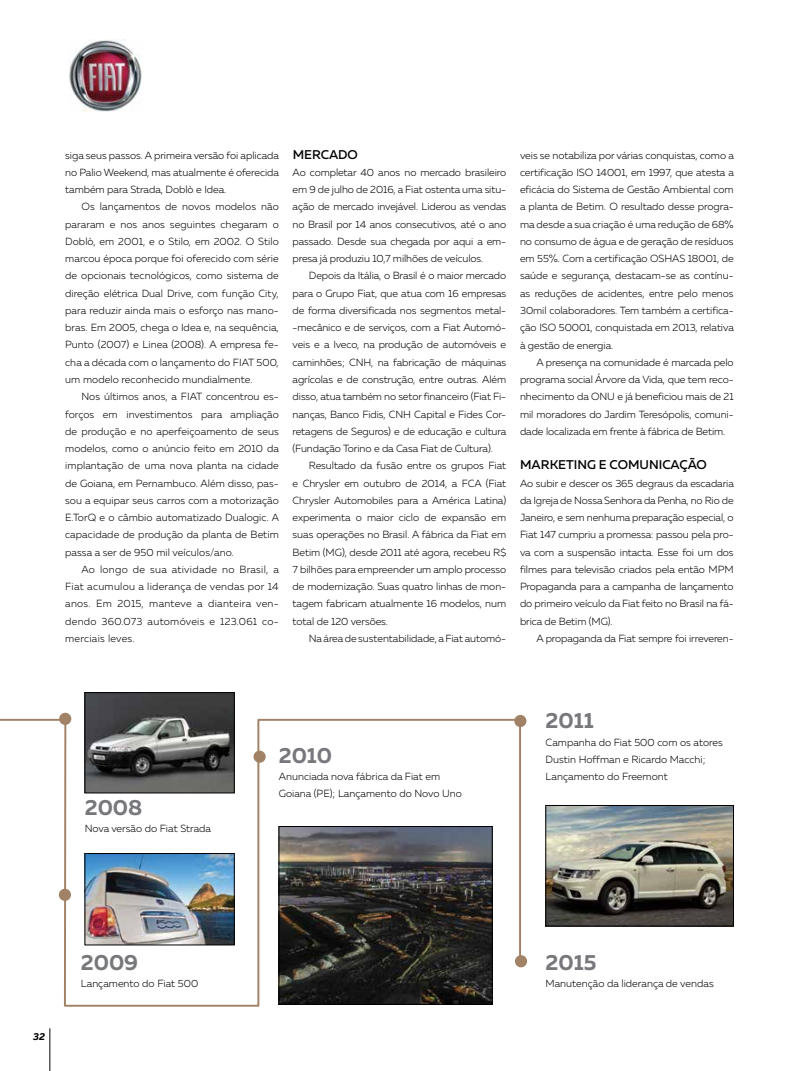
<style>
.page{position:relative;width:801px;height:1071px;background:#fff}
.page>*{position:absolute;margin:0;border:0;box-sizing:border-box;transform-origin:0 0}
.t1{font:700 21.88px "Muller";color:#77787b}
.t2{font:500 12.62px "Muller";color:#000}
.t3{font:300 10.38px/17.2px "Muller";letter-spacing:-.005em;color:#000;text-align:justify}
.t4{font:italic 700 10px "Muller";color:#000}
.s1{font-size:10.38px}
</style>
<div class="page">
<hr style="left:50px;top:1028px;width:1px;height:42px;background:#000">
<img style="left:547px;top:807px;width:184px;height:116px">
<div style="left:545px;top:805px;width:188px;height:120px;border:1px solid #000"></div>
<svg style="left:0;top:717px;width:522px;height:290px"></svg>
<div style="left:59px;top:888px;width:12px;height:12px;background:#a18266;border-radius:50%"></div>
<div style="left:253px;top:750px;width:13px;height:12px;background:#a18266;border-radius:50%"></div>
<div style="left:514px;top:714px;width:12px;height:12px;background:#a18266;border-radius:50%"></div>
<div style="left:515px;top:954px;width:12px;height:13px;background:#a18266;border-radius:50%"></div>
<img style="left:87px;top:694px;width:145px;height:96px">
<div style="left:85px;top:692px;width:149px;height:100px;border:1px solid #000"></div>
<img style="left:87px;top:855px;width:145px;height:87px">
<div style="left:85px;top:853px;width:149px;height:91px;border:1px solid #000"></div>
<div style="left:59px;top:712px;width:12px;height:12px;background:#a18266;border-radius:50%"></div>
<img style="left:69px;top:39px;width:73px;height:73px">
<p class="t3" style="left:65px;top:146px;width:215px">siga seus passos. A primeira versão foi aplicada no Palio Weekend, mas atualmente é oferecida também para Strada, Doblò e Idea.</p>
<p class="t3" style="left:65px;top:198px;width:215px;text-indent:16px">Os lançamentos de novos modelos não pararam e nos anos seguintes chegaram o Doblò, em 2001, e o Stilo, em 2002. O Stilo marcou época porque foi oferecido com série de opcionais tecnológicos, como sistema de direção elétrica Dual Drive, com função City, para reduzir ainda mais o esforço nas mano&shy;bras. Em 2005, chega o Idea e, na sequência, Punto (2007) e Linea (2008). A empresa fe&shy;cha a década com o lançamento do FIAT 500, um modelo reconhecido mundialmente.</p>
<p class="t3" style="left:65px;top:388px;width:215px;text-indent:16px">Nos últimos anos, a FIAT concentrou es&shy;forços em investimentos para ampliação de produção e no aperfeiçoamento de seus modelos, como o anúncio feito em 2010 da implantação de uma nova planta na cidade de Goiana, em Pernambuco. Além disso, pas&shy;sou a equipar seus carros com a motorização E.TorQ e o câmbio automatizado Dualogic. A capacidade de produção da planta de Betim passa a ser de 950 mil veículos/ano.</p>
<p class="t3" style="left:65px;top:560px;width:215px;text-indent:16px">Ao longo de sua atividade no Brasil, a Fiat acumulou a liderança de vendas por 14 anos. Em 2015, manteve a dianteira ven&shy;dendo 360.073 automóveis e 123.061 co&shy;merciais leves.</p>
<p class="t2" style="left:293px;top:146px;width:67px">MERCADO</p>
<p class="t3" style="left:293px;top:163px;width:215px">Ao completar 40 anos no mercado brasileiro em 9 de julho de 2016, a Fiat ostenta uma situ&shy;ação de mercado invejável. Liderou as vendas no Brasil por 14 anos consecutivos, até o ano passado. Desde sua chegada por aqui a em&shy;presa já produziu 10,7 milhões de veículos.</p>
<p class="t3" style="left:293px;top:267px;width:215px;text-indent:16px">Depois da Itália, o Brasil é o maior mercado para o Grupo Fiat, que atua com 16 empresas de forma diversificada nos segmentos metal--mecânico e de serviços, com a Fiat Automó&shy;veis e a Iveco, na produção de automóveis e caminhões; CNH, na fabricação de máquinas agrícolas e de construção, entre outras. Além disso, atua também no setor financeiro (Fiat Fi&shy;nanças, Banco Fidis, CNH Capital e Fides Cor&shy;retagens de Seguros) e de educação e cultura (Fundação Torino e da Casa Fiat de Cultura).</p>
<p class="t3" style="left:293px;top:457px;width:215px;text-indent:16px">Resultado da fusão entre os grupos Fiat e Chrysler em outubro de 2014, a FCA (Fiat Chrysler Automobiles para a América Latina) experimenta o maior ciclo de expansão em suas operações no Brasil. A fábrica da Fiat em Betim (MG), desde 2011 até agora, recebeu R$ 7 bilhões para empreender um amplo processo de modernização. Suas quatro linhas de mon&shy;tagem fabricam atualmente 16 modelos, num total de 120 versões.</p>
<p class="t3" style="left:309px;top:629px;width:199px">Na área de sustentabilidade, a Fiat automó-</p>
<p class="t3" style="left:520px;top:146px;width:215px">veis se notabiliza por várias conquistas, como a certificação ISO 14001, em 1997, que atesta a eficácia do Sistema de Gestão Ambiental com a planta de Betim. O resultado desse progra&shy;ma desde a sua criação é uma redução de 68% no consumo de água e de geração de resíduos em 55%. Com a certificação OSHAS 18001, de saúde e segurança, destacam-se as contínu&shy;as reduções de acidentes, entre pelo menos 30mil colaboradores. Tem também a certifica&shy;ção ISO 50001, conquistada em 2013, relativa à gestão de energia.</p>
<p class="t3" style="left:520px;top:353px;width:215px;text-indent:16px">A presença na comunidade é marcada pelo programa social Árvore da Vida, que tem reco&shy;nhecimento da ONU e já beneficiou mais de 21 mil moradores do Jardim Teresópolis, comuni&shy;dade localizada em frente à fábrica de Betim.</p>
<p class="t2" style="left:520px;top:457px;width:188px">MARKETING E COMUNICAÇÃO</p>
<p class="t3" style="left:520px;top:474px;width:215px">Ao subir e descer os 365 degraus da escadaria da Igreja de Nossa Senhora da Penha, no Rio de Janeiro, e sem nenhuma preparação especial, o Fiat 147 cumpriu a promessa: passou pela pro&shy;va com a suspensão intacta. Esse foi um dos filmes para televisão criados pela então MPM Propaganda para a campanha de lançamento do primeiro veículo da Fiat feito no Brasil na fá&shy;brica de Betim (MG).</p>
<p class="t3" style="left:536px;top:629px;width:199px">A propaganda da Fiat sempre foi irreveren-</p>
<h1 class="t1" style="left:85px;top:793px;width:59px">2008</h1>
<p class="t3" style="left:85px;top:819px;width:128px">Nova versão do Fiat Strada</p>
<h1 class="t1" style="left:279px;top:741px;width:55px">2010</h1>
<p class="t3" style="left:279px;top:767px;width:185px">Anunciada nova fábrica da Fiat em<br>Goiana (PE); Lançamento do Novo Uno</p>
<h1 class="t1" style="left:545px;top:706px;width:50px">2011</h1>
<p class="t3" style="left:545px;top:733px;width:179px;text-align:left">Campanha do Fiat 500 com os atores<br>Dustin Hoffman e Ricardo Macchi;<br>Lançamento do Freemont</p>
<p class="t4" style="left:33px;top:1029px;width:29px">32 <span class="s1">4</span></p>
<h1 class="t1" style="left:81px;top:948px;width:59px">2009</h1>
<p class="t3" style="left:81px;top:974px;width:119px">Lançamento do Fiat 500</p>
<h1 class="t1" style="left:545px;top:948px;width:52px">2015</h1>
<p class="t3" style="left:545px;top:974px;width:170px">Manutenção da liderança de vendas</p>
</div>
